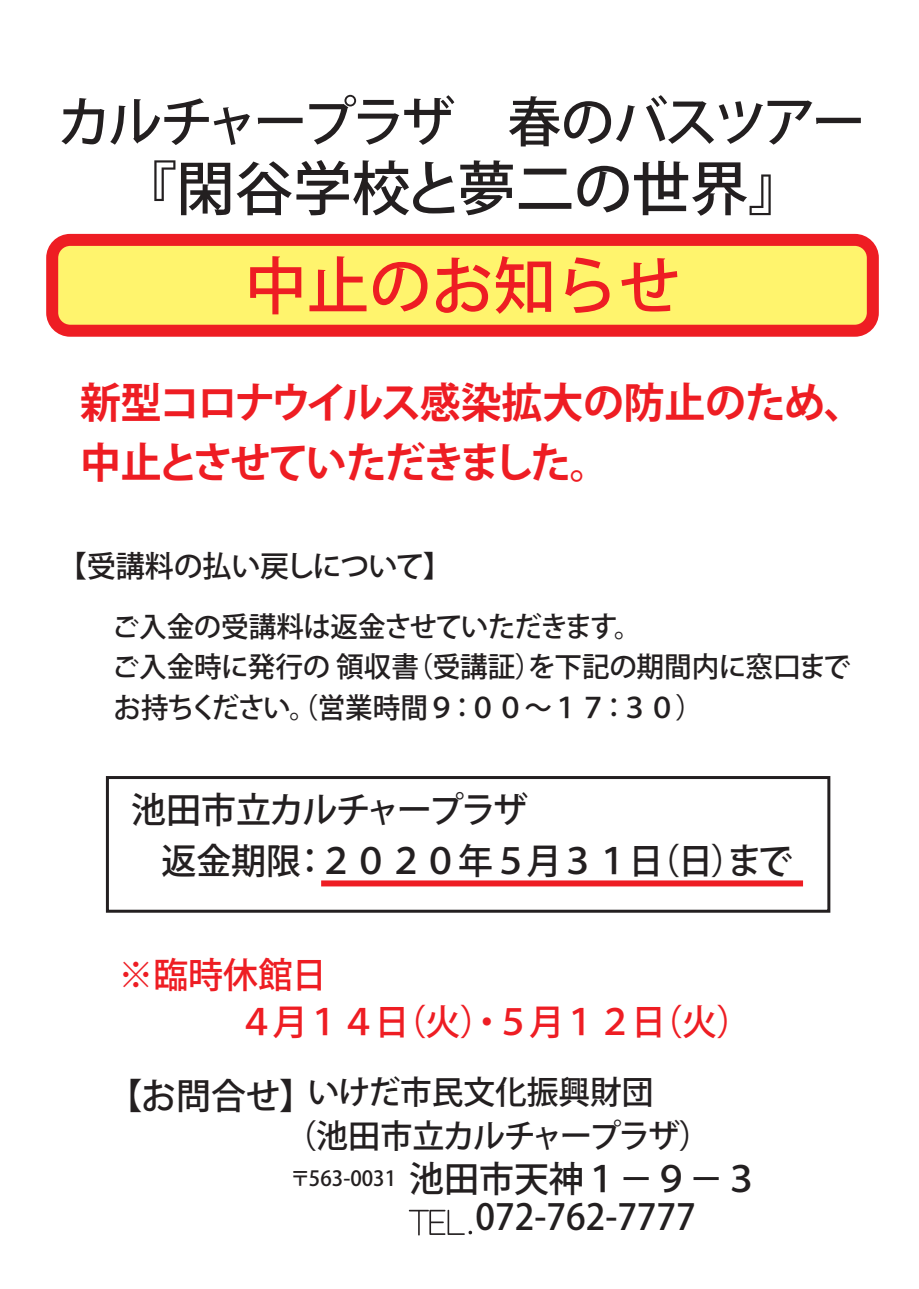
<style>
.page{position:relative;width:919px;height:1289px;background:#fff}
.page>*{position:absolute;margin:0;border:0;box-sizing:border-box;transform-origin:0 0}
.t1{font:500 62.25px "Koz Go Pr 6 N";color:#ee1d23}
.t2{font:500 58.5px "Koz Go Pr 6 N";color:#231f20}
.t3{font:500 53.7px "Koz Go Pr 6 N";letter-spacing:-.08em;color:#231f20}
.t4{font:700 41.7px/60.3px "Koz Go Pr 6 N";letter-spacing:-.06em;color:#ee1d23}
.t5{font:500 35.7px "Koz Go Pro";color:#231f20}
.t6{font:500 35.7px/46.8px "Koz Go Pro";letter-spacing:-.03em;color:#ee1d23}
.t7{font:500 35.7px "Koz Go Pro";letter-spacing:-.05em;color:#231f20}
.t8{font:500 35.55px "Koz Go Pro";color:#231f20}
.t9{font:500 32.7px "Koz Go Pro";letter-spacing:-.05em;color:#231f20}
.t10{font:500 32.25px "Koz Go Pro";color:#231f20}
.t11{font:500 29.7px "Koz Go Pro";letter-spacing:-.01em;color:#231f20}
.t12{font:500 28.05px/40.7px "Koz Go Pro";letter-spacing:-.01em;color:#231f20}
.t13{font:500 20.85px "Koz Go Pro";color:#231f20}
</style>
<div class="page">
<svg style="left:409px;top:1209px;width:63px;height:26px"></svg>
<div style="left:106px;top:776px;width:724px;height:136px;border:3px solid #231f20"></div>
<div style="left:321px;top:880px;width:482px;height:6px;background:#ee1d23"></div>
<div style="left:52px;top:240px;width:820px;height:91px;background:#fff46d;border-radius:18px"></div>
<div style="left:46px;top:234px;width:832px;height:103px;border:12px solid #ee1d23;border-radius:18px"></div>
<h3 class="t3" style="left:57px;top:92px;width:809px">カルチャープラザ　春のバスツアー</h3>
<h2 class="t2" style="left:119px;top:155px;width:689px">『閑谷学校と夢二の世界』</h2>
<h1 class="t1" style="left:244px;top:251px;width:437px">中止のお知らせ</h1>
<h3 class="t4" style="left:80px;top:373px;width:786px">新型コロナウイルス感染拡大の防止のため、中止とさせていただきました。</h3>
<p class="t11" style="left:58px;top:547px;width:395px">【受講料の払い戻しについて】</p>
<p class="t12" style="left:112px;top:607px;width:740px">ご入金の受講料は返金させていただきます。<br>ご入金時に発行の 領収書（受講証）を下記の期間内に窓口までお持ちください。（営業時間９：００～１７：３０）</p>
<p class="t7" style="left:131px;top:786px;width:398px">池田市立カルチャープラザ</p>
<p class="t8" style="left:161px;top:837px;width:632px">返金期限：２０２０年５月３１日（日）まで</p>
<p class="t6" style="left:239px;top:953px;width:513px;text-indent:-121px">※臨時休館日<br>４月１４日（火）・５月１２日（火）</p>
<p class="t5" style="left:107px;top:1073px;width:208px">【お問合せ】</p>
<p class="t10" style="left:308px;top:1071px;width:347px">いけだ市民文化振興財団</p>
<p class="t9" style="left:285px;top:1114px;width:427px">（池田市立カルチャープラザ）</p>
<p class="t13" style="left:290px;top:1164px;width:107px">〒563-0031</p>
<p class="t5" style="left:409px;top:1155px;width:351px">池田市天神１－９－３</p>
<p class="t5" style="left:475px;top:1193px;width:222px">072-762-7777</p>
</div>
